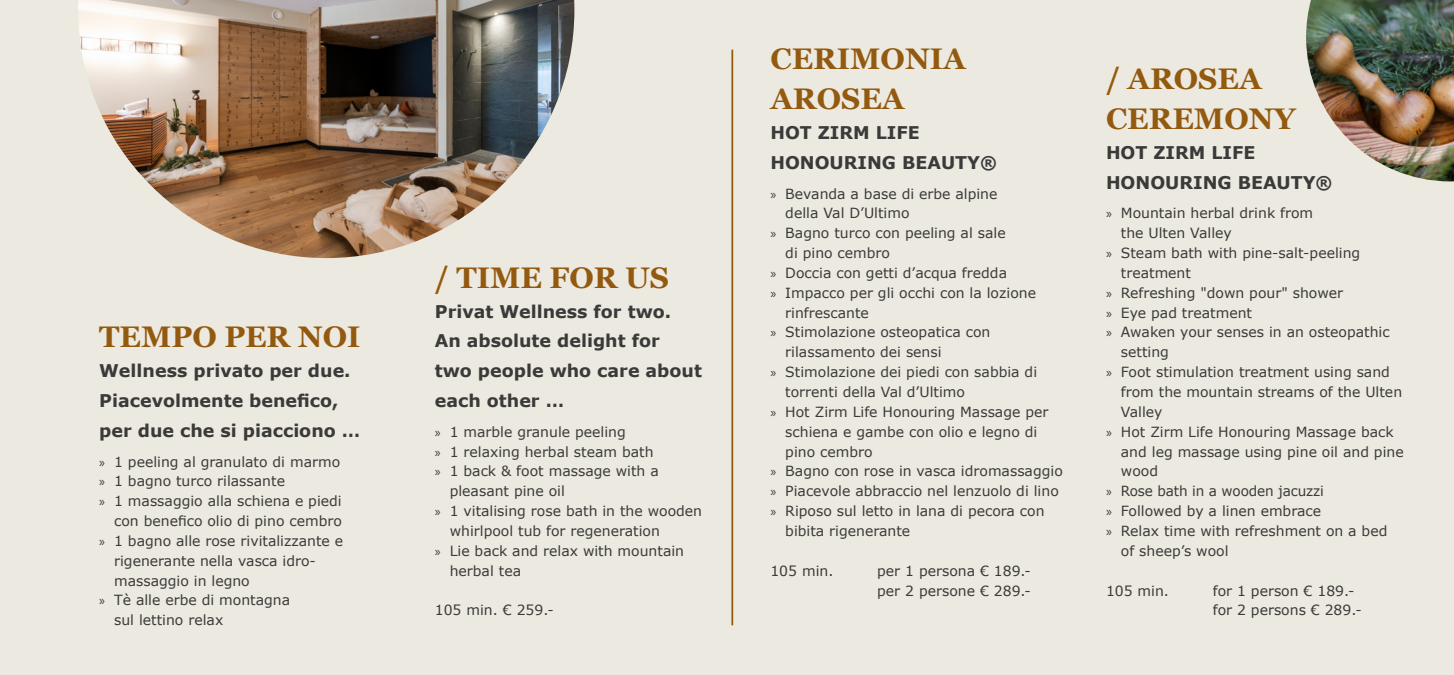
<style>
.page{position:relative;width:1454px;height:675px;background:#fff}
.page>*{position:absolute;margin:0;border:0;box-sizing:border-box;transform-origin:0 0}
.t1{font:700 29.75px/39.7px "Georgia";color:#935a0f}
.t2{font:700 17.5px/29.8px "Verdana";color:#3a3a39}
.t3{font:14px/19.8px "Verdana";color:#3a3a39}
.s1{font-family:"Myriad Pro"}
</style>
<div class="page">
<div style="left:0;top:0;width:1453px;height:675px;background:#ece9e0"></div>
<hr style="left:731px;top:50px;width:2px;height:575px;background:#935a0f">
<img style="left:78px;top:0;width:496px;height:258px">
<img style="left:1306px;top:0;width:147px;height:181px">
<h1 class="t1" style="left:99px;top:316px;width:263px">TEMPO PER NOI</h1>
<p class="t2" style="left:99px;top:356px;width:262px">Wellness privato per due.<br>Piacevolmente benefico, per due che si piacciono …</p>
<p class="t3" style="left:99px;top:452px;width:242px"><span class="s1">»</span> 1 peeling al granulato di marmo</p>
<p class="t3" style="left:99px;top:471px;width:187px"><span class="s1">»</span> 1 bagno turco rilassante</p>
<p class="t3" style="left:99px;top:491px;width:244px"><span class="s1">»</span> 1 massaggio alla schiena e piedi</p>
<p class="t3" style="left:114px;top:511px;width:229px">con benefico olio di pino cembro</p>
<p class="t3" style="left:99px;top:531px;width:245px"><span class="s1">»</span> 1 bagno alle rose rivitalizzante e</p>
<p class="t3" style="left:114px;top:551px;width:203px">rigenerante nella vasca idro-</p>
<p class="t3" style="left:114px;top:571px;width:137px">massaggio in legno</p>
<p class="t3" style="left:99px;top:590px;width:192px"><span class="s1">»</span> Tè alle erbe di montagna</p>
<p class="t3" style="left:114px;top:610px;width:111px">sul lettino relax</p>
<h1 class="t1" style="left:435px;top:256px;width:236px">/ TIME FOR US</h1>
<p class="t2" style="left:435px;top:296px;width:269px">Privat Wellness for two.<br>An absolute delight for<br>two people who care about each other …</p>
<p class="t3" style="left:435px;top:422px;width:192px"><span class="s1">»</span> 1 marble granule peeling</p>
<p class="t3" style="left:435px;top:442px;width:220px"><span class="s1">»</span> 1 relaxing herbal steam bath</p>
<p class="t3" style="left:435px;top:461px;width:225px"><span class="s1">»</span> 1 back &amp; foot massage with a</p>
<p class="t3" style="left:450px;top:481px;width:117px">pleasant pine oil</p>
<p class="t3" style="left:435px;top:501px;width:269px"><span class="s1">»</span> 1 vitalising rose bath in the wooden</p>
<p class="t3" style="left:450px;top:521px;width:212px">whirlpool tub for regeneration</p>
<p class="t3" style="left:435px;top:541px;width:251px"><span class="s1">»</span> Lie back and relax with mountain</p>
<p class="t3" style="left:450px;top:561px;width:73px">herbal tea</p>
<p class="t3" style="left:435px;top:600px;width:120px">105 min. € 259.-</p>
<h1 class="t1" style="left:770px;top:38px;width:197px">CERIMONIA<br>AROSEA</h1>
<p class="t2" style="left:770px;top:118px;width:228px">HOT ZIRM LIFE<br>HONOURING BEAUTY®</p>
<p class="t3" style="left:770px;top:184px;width:229px"><span class="s1">»</span> Bevanda a base di erbe alpine</p>
<p class="t3" style="left:785px;top:204px;width:126px">della Val D’Ultimo</p>
<p class="t3" style="left:770px;top:223px;width:237px"><span class="s1">»</span> Bagno turco con peeling al sale</p>
<p class="t3" style="left:785px;top:243px;width:106px">di pino cembro</p>
<p class="t3" style="left:770px;top:263px;width:238px"><span class="s1">»</span> Doccia con getti d’acqua fredda</p>
<p class="t3" style="left:770px;top:283px;width:267px"><span class="s1">»</span> Impacco per gli occhi con la lozione</p>
<p class="t3" style="left:785px;top:303px;width:85px">rinfrescante</p>
<p class="t3" style="left:770px;top:323px;width:221px"><span class="s1">»</span> Stimolazione osteopatica con</p>
<p class="t3" style="left:785px;top:342px;width:158px">rilassamento dei sensi</p>
<p class="t3" style="left:770px;top:362px;width:268px"><span class="s1">»</span> Stimolazione dei piedi con sabbia di</p>
<p class="t3" style="left:785px;top:382px;width:181px">torrenti della Val d’Ultimo</p>
<p class="t3" style="left:770px;top:402px;width:279px"><span class="s1">»</span> Hot Zirm Life Honouring Massage per</p>
<p class="t3" style="left:785px;top:422px;width:254px">schiena e gambe con olio e legno di</p>
<p class="t3" style="left:785px;top:442px;width:89px">pino cembro</p>
<p class="t3" style="left:770px;top:461px;width:294px"><span class="s1">»</span> Bagno con rose in vasca idromassaggio</p>
<p class="t3" style="left:770px;top:481px;width:290px"><span class="s1">»</span> Piacevole abbraccio nel lenzuolo di lino</p>
<p class="t3" style="left:770px;top:501px;width:276px"><span class="s1">»</span> Riposo sul letto in lana di pecora con</p>
<p class="t3" style="left:785px;top:521px;width:126px">bibita rigenerante</p>
<p class="t3" style="left:770px;top:561px;width:65px">105 min.</p>
<p class="t3" style="left:877px;top:561px;width:155px">per 1 persona € 189.- per 2 persone € 289.-</p>
<h1 class="t1" style="left:1106px;top:58px;width:191px">/ AROSEA<br>CEREMONY</h1>
<p class="t2" style="left:1106px;top:138px;width:228px">HOT ZIRM LIFE<br>HONOURING BEAUTY®</p>
<p class="t3" style="left:1106px;top:204px;width:209px"><span class="s1">»</span> Mountain herbal drink from</p>
<p class="t3" style="left:1120px;top:223px;width:112px">the Ulten Valley</p>
<p class="t3" style="left:1106px;top:243px;width:256px"><span class="s1">»</span> Steam bath with pine-salt-peeling</p>
<p class="t3" style="left:1120px;top:263px;width:72px">treatment</p>
<p class="t3" style="left:1106px;top:283px;width:239px"><span class="s1">»</span> Refreshing "down pour" shower</p>
<p class="t3" style="left:1106px;top:303px;width:148px"><span class="s1">»</span> Eye pad treatment</p>
<p class="t3" style="left:1106px;top:323px;width:285px"><span class="s1">»</span> Awaken your senses in an osteopathic</p>
<p class="t3" style="left:1120px;top:342px;width:50px">setting</p>
<p class="t3" style="left:1106px;top:362px;width:285px"><span class="s1">»</span> Foot stimulation treatment using sand</p>
<p class="t3" style="left:1120px;top:382px;width:283px">from the mountain streams of the Ulten</p>
<p class="t3" style="left:1120px;top:402px;width:43px">Valley</p>
<p class="t3" style="left:1106px;top:422px;width:289px"><span class="s1">»</span> Hot Zirm Life Honouring Massage back</p>
<p class="t3" style="left:1120px;top:442px;width:284px">and leg massage using pine oil and pine</p>
<p class="t3" style="left:1120px;top:461px;width:39px">wood</p>
<p class="t3" style="left:1106px;top:481px;width:219px"><span class="s1">»</span> Rose bath in a wooden jacuzzi</p>
<p class="t3" style="left:1106px;top:501px;width:217px"><span class="s1">»</span> Followed by a linen embrace</p>
<p class="t3" style="left:1106px;top:521px;width:283px"><span class="s1">»</span> Relax time with refreshment on a bed</p>
<p class="t3" style="left:1120px;top:541px;width:109px">of sheep’s wool</p>
<p class="t3" style="left:1106px;top:581px;width:65px">105 min.</p>
<p class="t3" style="left:1212px;top:581px;width:150px">for 1 person € 189.- for 2 persons € 289.-</p>
</div>
